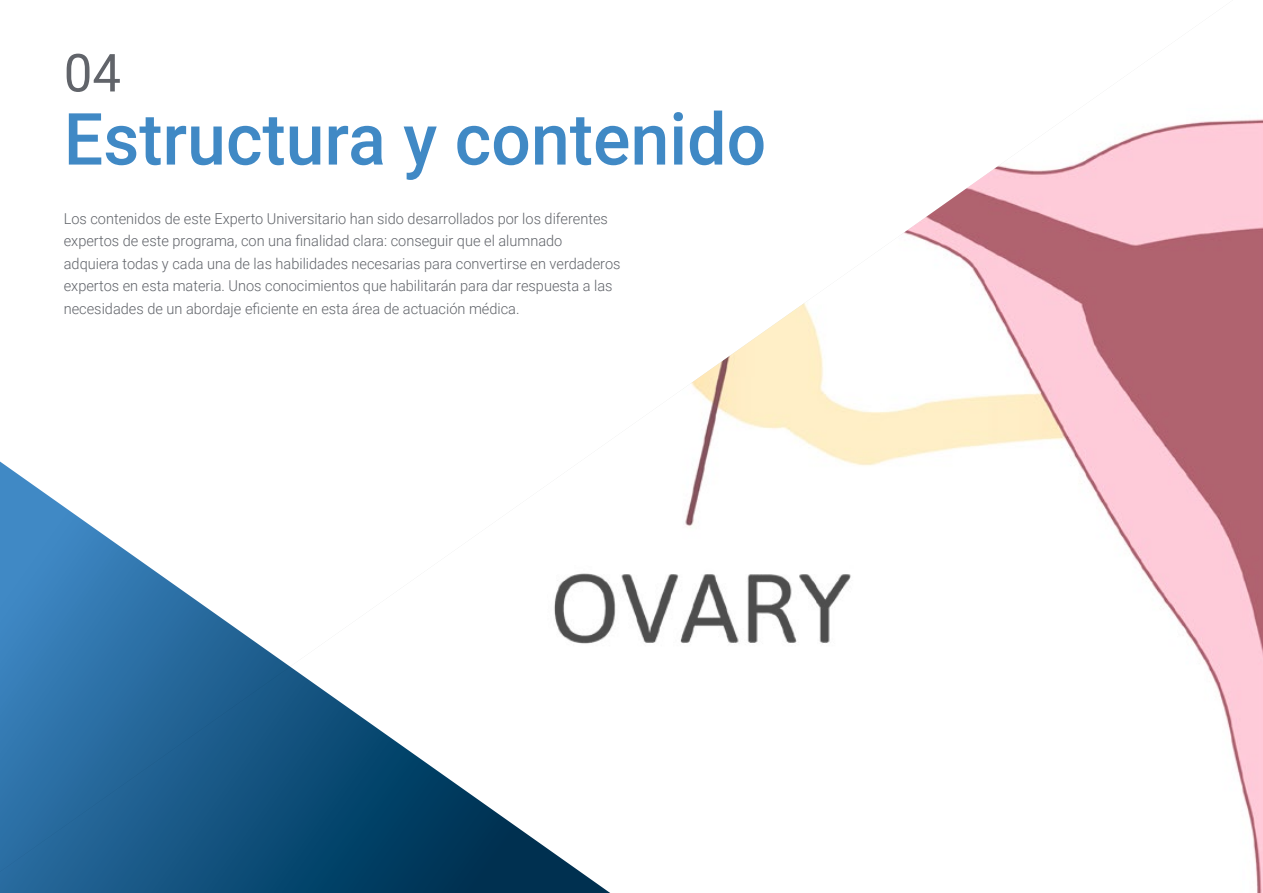
<style>
.page{position:relative;width:1263px;height:893px;background:#fff}
.page>*{position:absolute;margin:0;border:0;box-sizing:border-box;transform-origin:0 0}
.t1{font:500 72px "Roboto";color:#4089c5}
.t2{font:52.5px "Roboto";color:#61646a}
.t3{font:300 15px/22.5px "Roboto";color:#61646a}
</style>
<div class="page">
<img style="left:640px;top:119px;width:623px;height:774px">
<svg style="left:0;top:461px;width:640px;height:432px"></svg>
<h2 class="t2" style="left:64px;top:36px;width:59px">04</h2>
<h1 class="t1" style="left:64px;top:89px;width:704px">Estructura y contenido</h1>
<p class="t3" style="left:64px;top:207px;width:558px">Los contenidos de este Experto Universitario han sido desarrollados por los diferentes expertos de este programa, con una finalidad clara: conseguir que el alumnado adquiera todas y cada una de las habilidades necesarias para convertirse en verdaderos expertos en esta materia. Unos conocimientos que habilitarán para dar respuesta a las necesidades de un abordaje eficiente en esta área de actuación médica.</p>
</div>
